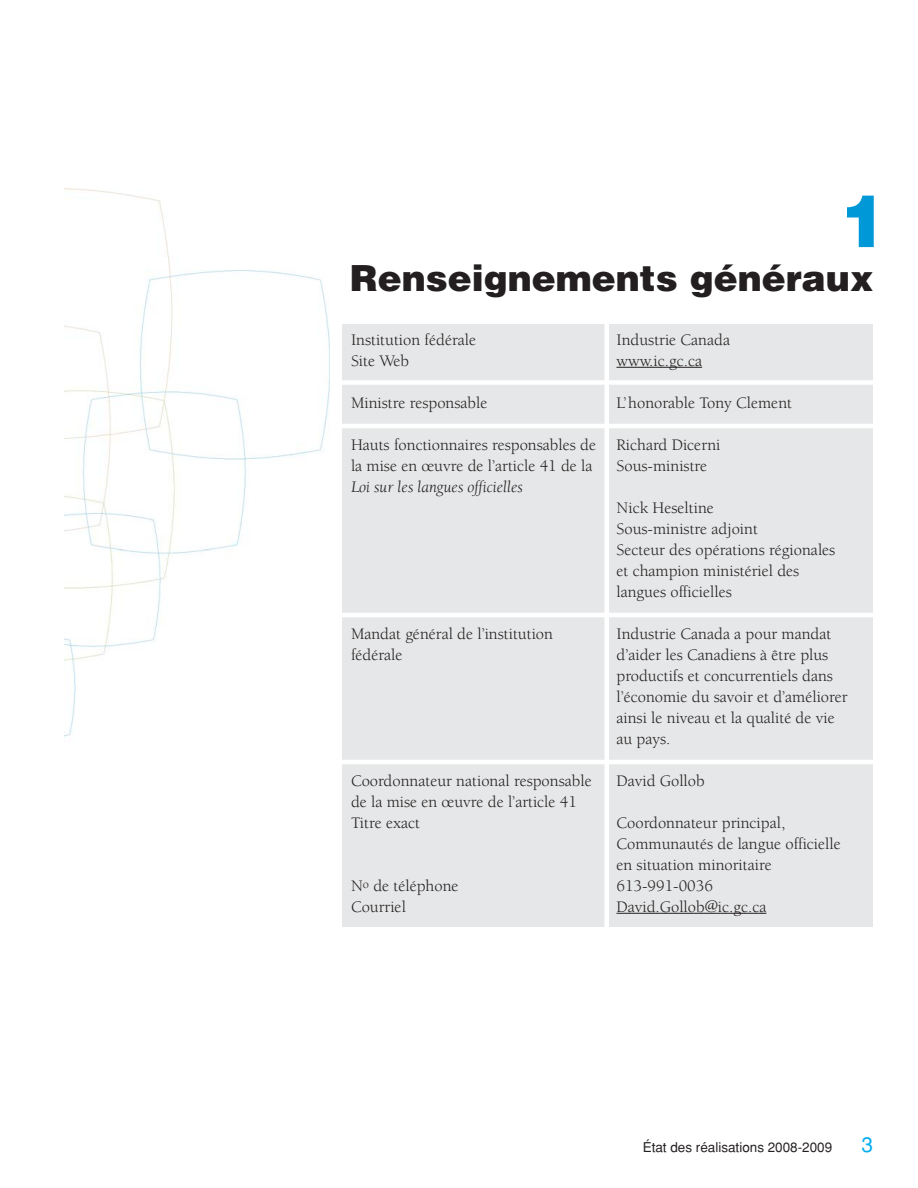
<style>
.page{position:relative;width:918px;height:1188px;background:#fff}
.page>*{position:absolute;margin:0;border:0;box-sizing:border-box;transform-origin:0 0}
.t1{font:900 72px "Helvetica";color:#0098d6}
.t2{font:900 36px "Helvetica";color:#231f20}
.t3{font:21px "Helvetica";color:#00aeef}
.t4{font:16.5px/21px "Berkeley";color:#231f20}
.t5{font:italic 16.5px "Berkeley";color:#231f20}
.t6{font:13.5px "Helvetica";color:#231f20}
</style>
<div class="page">
<div style="left:342px;top:324px;width:531px;height:603px;background:#e6e7e8"></div>
<div style="left:335px;top:380px;width:548px;height:5px;background:#fff"></div>
<hr style="left:335px;top:424px;width:548px;height:4px;background:#fff">
<hr style="left:335px;top:613px;width:548px;height:4px;background:#fff">
<hr style="left:335px;top:760px;width:548px;height:4px;background:#fff">
<div style="left:604px;top:318px;width:5px;height:799px;background:#fff"></div>
<img style="left:65px;top:188px;width:265px;height:549px">
<hr style="left:616px;top:367px;width:86px;height:1px;background:#231f20">
<hr style="left:616px;top:913px;width:150px;height:1px;background:#231f20">
<h1 class="t1" style="left:840px;top:195px;width:50px">1</h1>
<h2 class="t2" style="left:350px;top:265px;width:525px">Renseignements généraux</h2>
<p class="t4" style="left:351px;top:330px;width:127px">Institution fédérale<br>Site Web</p>
<p class="t4" style="left:351px;top:393px;width:138px">Ministre responsable</p>
<p class="t4" style="left:351px;top:435px;width:247px">Hauts fonctionnaires responsables de la mise en œuvre de l’article 41 de la</p>
<p class="t5" style="left:351px;top:480px;width:174px">Loi sur les langues officielles</p>
<p class="t4" style="left:351px;top:624px;width:204px">Mandat général de l’institution fédérale</p>
<p class="t4" style="left:351px;top:771px;width:242px">Coordonnateur national responsable de la mise en œuvre de l’article 41<br>Titre exact</p>
<p class="t4" style="left:351px;top:876px;width:109px">N<sup>o</sup> de téléphone<br>Courriel</p>
<p class="t4" style="left:616px;top:330px;width:115px">Industrie Canada www.ic.gc.ca</p>
<p class="t4" style="left:616px;top:393px;width:177px">L’honorable Tony Clement</p>
<p class="t4" style="left:616px;top:435px;width:105px">Richard Dicerni<br>Sous-ministre</p>
<p class="t4" style="left:616px;top:498px;width:220px">Nick Heseltine<br>Sous-ministre adjoint<br>Secteur des opérations régionales et champion ministériel des langues officielles</p>
<p class="t4" style="left:616px;top:624px;width:233px">Industrie Canada a pour mandat d’aider les Canadiens à être plus productifs et concurrentiels dans l’économie du savoir et d’améliorer ainsi le niveau et la qualité de vie au pays.</p>
<p class="t4" style="left:616px;top:771px;width:90px">David Gollob</p>
<p class="t4" style="left:616px;top:813px;width:226px">Coordonnateur principal,<br>Communautés de langue officielle en situation minoritaire<br>613-991-0036<br>David.Gollob@ic.gc.ca</p>
<p class="t6" style="left:643px;top:1142px;width:191px">État des réalisations 2008-2009</p>
<p class="t3" style="left:861px;top:1137px;width:13px">3</p>
</div>
